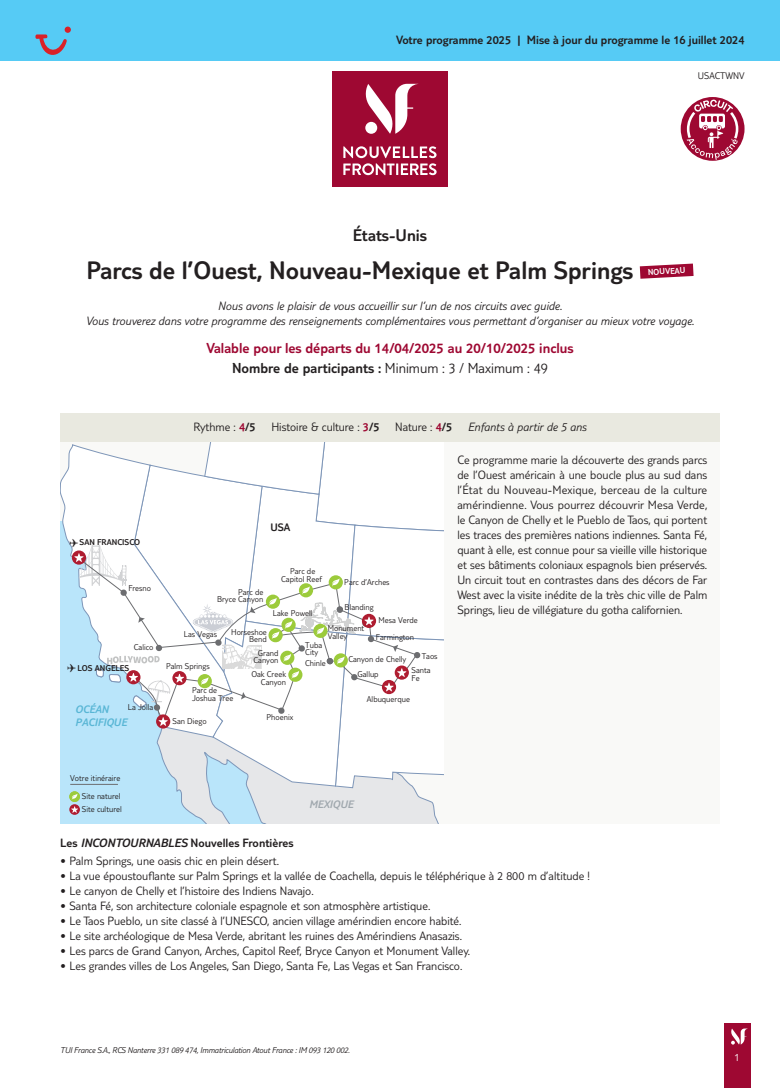
<style>
.page{position:relative;width:780px;height:1088px;background:#fff}
.page>*{position:absolute;margin:0;border:0;box-sizing:border-box;transform-origin:0 0}
.t1{font:300 26.25px "TUI Type";color:#231f20}
.t2{font:300 17.5px "TUI Type";color:#231f20}
.t3{font:300 15px/19.8px "TUI Type";color:#9e0832;text-align:center}
.t4{font:300 12.5px/15px "TUI Type";color:#231f20;text-align:justify}
.t5{font:italic 300 12.5px/15px "TUI Type";color:#231f20;text-align:center}
.t6{font:300 12.5px "TUI Type";color:#231f20}
.t7{font:italic 300 11.25px/13.5px "TUI Type";color:#59b6d5}
.t8{font:italic 300 11.25px "TUI Type";color:#a0a8ae}
.t9{font:300 11.25px "TUI Type";color:#231f20}
.t10{font:300 11.25px "TUI Type";color:#fff}
.t11{font:300 10px "TUI Type";color:#231f20}
.t12{font:300 8.75px/7.5px "TUI Type";color:#231f20}
.t13{font:italic 300 8.75px "TUI Type";letter-spacing:-.02em;color:#231f20}
.t14{font:300 8.75px "TUI Type";color:#231f20}
.t15{font:300 8.75px "TUI Type";color:#fff}
.s1{color:#231f20}
.s2{color:#9e0832}
.s3{font-style:inherit}
.s4{font-style:italic}
</style>
<div class="page">
<div style="left:724px;top:1023px;width:26px;height:65px;background:#9e0832"></div>
<svg style="left:731px;top:1028px;width:17px;height:16px"></svg>
<div style="left:60px;top:441px;width:659px;height:383px;background:#f9f9f7"></div>
<div style="left:0;top:0;width:780px;height:60px;background:#56cbf5"></div>
<div style="left:332px;top:72px;width:115px;height:115px;background:#9e0832"></div>
<svg style="left:343px;top:146px;width:93px;height:29px"></svg>
<svg style="left:365px;top:84px;width:52px;height:50px"></svg>
<svg style="left:639px;top:264px;width:54px;height:15px"></svg>
<svg style="left:60px;top:441px;width:11px;height:296px"></svg>
<hr style="left:70px;top:784px;width:48px;height:1px;background:#6c6d70">
<svg style="left:69px;top:804px;width:11px;height:11px"></svg>
<div style="left:69px;top:791px;width:11px;height:11px;background:#9ccb3b;border-radius:50%"></div>
<svg style="left:71px;top:441px;width:372px;height:383px"></svg>
<div style="left:60px;top:413px;width:659px;height:28px;background:#e9e9e0"></div>
<svg style="left:35px;top:27px;width:36px;height:28px"></svg>
<div style="left:680px;top:97px;width:64px;height:64px;background:#9e0832;border-radius:50%"></div>
<svg style="left:685px;top:100px;width:54px;height:60px"></svg>
<p class="t6" style="left:396px;top:33px;width:350px">Votre programme 2025 | Mise à jour du programme le 16 juillet 2024</p>
<p class="t11" style="left:698px;top:70px;width:48px">USACTWNV</p>
<h2 class="t2" style="left:353px;top:225px;width:76px">États-Unis</h2>
<h1 class="t1" style="left:86px;top:255px;width:548px">Parcs de l’Ouest, Nouveau-Mexique et Palm Springs</h1>
<p class="t15" style="left:647px;top:267px;width:39px;rotate:-3deg">NOUVEAU</p>
<p class="t5" style="left:86px;top:298px;width:610px">Nous avons le plaisir de vous accueillir sur l’un de nos circuits avec guide.<br>Vous trouverez dans votre programme des renseignements complémentaires vous permettant d’organiser au mieux votre voyage.</p>
<p class="t3" style="left:206px;top:338px;width:368px">Valable pour les départs du 14/04/2025 au 20/10/2025 inclus<br><span class="s1">Nombre de participants :</span> <span class="s1">Minimum : 3 / Maximum : 49</span></p>
<p class="t14" style="left:70px;top:537px;width:72px">✈SAN FRANCISCO</p>
<p class="t12" style="left:128px;top:584px;width:24px">Fresno</p>
<p class="t12" style="left:134px;top:643px;width:21px">Calico</p>
<p class="t14" style="left:67px;top:663px;width:64px">✈ LOS ANGELES</p>
<p class="t7" style="left:75px;top:702px;width:53px">OCÉAN<br>PACIFIQUE</p>
<p class="t12" style="left:128px;top:703px;width:27px">La Jolla</p>
<p class="t4" style="left:193px;top:419px;width:64px">Rythme : <span class="s2">4</span><span class="s3">/5</span></p>
<p class="t4" style="left:271px;top:419px;width:182px">Histoire &amp; culture : <span class="s2">3</span><span class="s3">/5</span> Nature : <span class="s2">4</span><span class="s3">/5</span></p>
<p class="t5" style="left:468px;top:419px;width:120px">Enfants à partir de 5 ans</p>
<p class="t9" style="left:270px;top:521px;width:22px">USA</p>
<p class="t12" style="left:281px;top:567px;width:42px;text-align:center">Parc de<br>Capitol Reef</p>
<p class="t12" style="left:344px;top:578px;width:47px">Parc d’Arches</p>
<p class="t12" style="left:217px;top:588px;width:48px;text-align:right">Parc de<br>Bryce Canyon</p>
<p class="t12" style="left:344px;top:603px;width:30px">Blanding</p>
<p class="t12" style="left:273px;top:610px;width:41px">Lake Powell</p>
<p class="t12" style="left:378px;top:616px;width:41px">Mesa Verde</p>
<p class="t12" style="left:231px;top:628px;width:37px;text-align:right">Horseshoe<br>Bend</p>
<p class="t12" style="left:328px;top:624px;width:38px">Monument<br>Valley</p>
<p class="t12" style="left:184px;top:630px;width:35px">Las Vegas</p>
<p class="t12" style="left:376px;top:633px;width:40px">Farmington</p>
<p class="t12" style="left:305px;top:641px;width:18px">Tuba<br>City</p>
<p class="t12" style="left:253px;top:649px;width:27px;text-align:center">Grand<br>Canyon</p>
<p class="t12" style="left:421px;top:652px;width:17px">Taos</p>
<p class="t12" style="left:305px;top:659px;width:22px">Chinle</p>
<p class="t12" style="left:357px;top:651px;width:50px;line-height:15.2px;text-indent:-9px">Canyon de Chelly<br>Gallup</p>
<p class="t12" style="left:367px;top:695px;width:45px">Albuquerque</p>
<p class="t12" style="left:166px;top:662px;width:45px">Palm Springs</p>
<p class="t12" style="left:411px;top:666px;width:21px">Santa<br>Fe</p>
<p class="t12" style="left:251px;top:670px;width:36px;text-align:right">Oak Creek<br>Canyon</p>
<p class="t12" style="left:192px;top:686px;width:43px">Parc de<br>Joshua Tree</p>
<p class="t12" style="left:172px;top:717px;width:36px">San Diego</p>
<p class="t12" style="left:266px;top:713px;width:28px">Phoenix</p>
<p class="t4" style="left:457px;top:452px;width:251px">Ce programme marie la découverte des grands parcs de l’Ouest américain à une boucle plus au sud dans l’État du Nouveau-Mexique, berceau de la culture amérindienne. Vous pourrez découvrir Mesa Verde, le Canyon de Chelly et le Pueblo de Taos, qui portent les traces des premières nations indiennes. Santa Fé, quant à elle, est connue pour sa vieille ville historique et ses bâtiments coloniaux espagnols bien préservés.<br>Un circuit tout en contrastes dans des décors de Far West avec la visite inédite de la très chic ville de Palm Springs, lieu de villégiature du gotha californien.</p>
<p class="t12" style="left:70px;top:774px;width:52px">Votre itinéraire</p>
<p class="t12" style="left:82px;top:790px;width:41px;line-height:12.9px">Site naturel<br>Site culturel</p>
<p class="t8" style="left:309px;top:797px;width:46px">MEXIQUE</p>
<p class="t6" style="left:60px;top:835px;width:235px">Les <span class="s4">INCONTOURNABLES</span> Nouvelles Frontières</p>
<p class="t4" style="left:60px;top:853px;width:220px">• Palm Springs, une oasis chic en plein désert.</p>
<p class="t4" style="left:60px;top:868px;width:531px">• La vue époustouflante sur Palm Springs et la vallée de Coachella, depuis le téléphérique à 2 800 m d’altitude !</p>
<p class="t4" style="left:60px;top:883px;width:255px">• Le canyon de Chelly et l’histoire des Indiens Navajo.</p>
<p class="t4" style="left:60px;top:898px;width:371px">• Santa Fé, son architecture coloniale espagnole et son atmosphère artistique.</p>
<p class="t4" style="left:60px;top:913px;width:402px">• Le Taos Pueblo, un site classé à l’UNESCO, ancien village amérindien encore habité.</p>
<p class="t4" style="left:60px;top:928px;width:403px">• Le site archéologique de Mesa Verde, abritant les ruines des Amérindiens Anasazis.</p>
<p class="t4" style="left:60px;top:943px;width:411px">• Les parcs de Grand Canyon, Arches, Capitol Reef, Bryce Canyon et Monument Valley.</p>
<p class="t4" style="left:60px;top:958px;width:403px">• Les grandes villes de Los Angeles, San Diego, Santa Fe, Las Vegas et San Francisco.</p>
<p class="t13" style="left:60px;top:1045px;width:291px">TUI France S.A., RCS Nanterre 331 089 474, Immatriculation Atout France : IM 093 120 002.</p>
<p class="t10" style="left:734px;top:1050px;width:7px">1</p>
</div>
